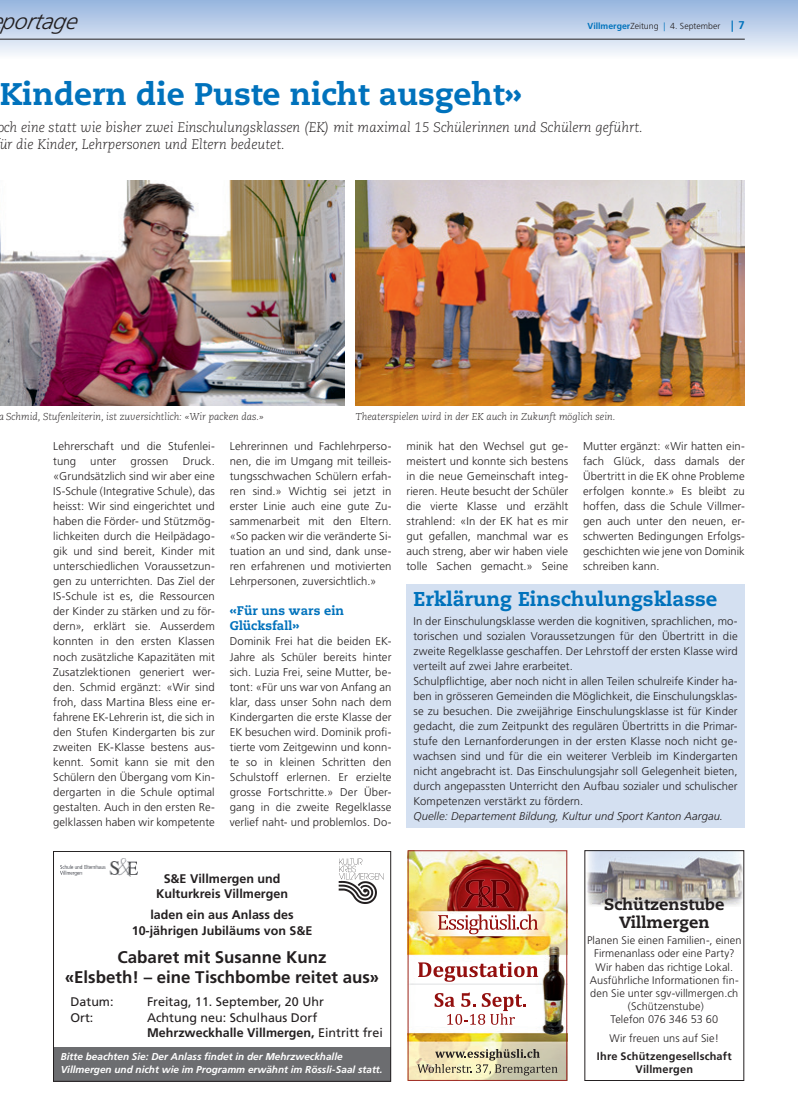
<style>
.page{position:relative;width:798px;height:1117px;background:#fff}
.page>*{position:absolute;margin:0;border:0;box-sizing:border-box;transform-origin:0 0}
.t1{font:800 31.25px "Caecilia";color:#0072bc}
.t2{font:italic 300 22.5px "Frutiger";color:#231f20}
.t3{font:800 20px "Caecilia";color:#0072bc}
.t4{font:700 16.88px/20px "Frutiger";color:#231f20;text-align:center}
.t5{font:800 16.25px/17.5px "Caecilia";color:#231f20;text-align:center}
.t6{font:italic 300 13.75px/16.5px "Caecilia";color:#231f20}
.t7{font:12.5px/15.6px "Frutiger";color:#231f20}
.t8{font:700 12.5px/15.6px "Frutiger";color:#231f20;text-align:center}
.t9{font:800 12.5px/15px "Caecilia";letter-spacing:.005em;color:#0072bc}
.t10{font:300 11.25px/15px "Frutiger";letter-spacing:.01em;color:#231f20;text-align:justify}
.t11{font:italic 300 11.25px "Frutiger";letter-spacing:.01em;color:#231f20}
.t12{font:300 11px/13.1px "Frutiger";letter-spacing:.01em;color:#231f20;text-align:center}
.t13{font:700 11px/13.1px "Frutiger";letter-spacing:.015em;color:#231f20;text-align:center}
.t14{font:italic 700 10px/12.5px "Frutiger";color:#fff}
.t15{font:italic 300 10px "Caecilia";color:#231f20}
.t16{font:300 8.75px "Frutiger";color:#231f20}
.s1{font-weight:700;color:#0072bc}
.s2{color:#0072bc}
.s3{font-family:"Myriad";font-weight:700;font-size:11.25px;color:#0072bc}
.s4{font-weight:700;font-size:11.25px;color:#0072bc}
.s5{font-weight:700}
</style>
<div class="page">
<svg style="left:0;top:0;width:797px;height:55px;background:#c2d3ea"></svg>
<hr style="left:0;top:39px;width:744px;height:1px;background:#231f20">
<img style="left:0;top:180px;width:344px;height:225px">
<img style="left:356px;top:180px;width:388px;height:225px">
<div style="left:406px;top:583px;width:338px;height:244px;background:#d4e0f1"></div>
<img style="left:339px;top:858px;width:45px;height:46px">
<div style="left:53px;top:1046px;width:338px;height:35px;background:#6c6d70"></div>
<div style="left:53px;top:851px;width:338px;height:230px;border:1px solid #231f20"></div>
<img style="left:61px;top:858px;width:76px;height:19px">
<img style="left:407px;top:850px;width:160px;height:230px">
<svg style="left:434px;top:992px;width:91px;height:32px"></svg>
<svg style="left:438px;top:914px;width:100px;height:20px"></svg>
<svg style="left:461px;top:879px;width:52px;height:28px"></svg>
<svg style="left:417px;top:1048px;width:140px;height:27px;background:#c2bb9c"></svg>
<svg style="left:418px;top:961px;width:120px;height:20px"></svg>
<img style="left:587px;top:852px;width:154px;height:54px">
<h2 class="t2" style="left:1px;top:9px;width:82px">p ortage</h2>
<p class="t16" style="left:587px;top:21px;width:159px"><span class="s1">Villmerger</span>Zeitung <span class="s2">|</span> 4. September <span class="s3">|</span> <span class="s4">7</span></p>
<h1 class="t1" style="left:0;top:75px;width:523px">Kindern die Puste nicht ausgeht»</h1>
<p class="t6" style="left:-2px;top:119px;width:646px">och eine statt wie bisher zwei Einschulungsklassen (EK) mit maximal 15 Schülerinnen und Schülern geführt. ür die Kinder, Lehrpersonen und Eltern bedeutet.</p>
<p class="t15" style="left:-2px;top:411px;width:267px">a Schmid, Stufenleiterin, ist zuversichtlich: «Wir packen das.»</p>
<p class="t15" style="left:356px;top:411px;width:261px">Theaterspielen wird in der EK auch in Zukunft möglich sein.</p>
<p class="t10" style="left:53px;top:439px;width:163px">Lehrerschaft und die Stufenlei&shy;tung</p>
<p class="t10" style="left:53px;top:454px;width:163px;text-indent:130px">Druck. «Grundsätzlich sind wir aber eine IS-Schule (Integrative Schule), das heisst: Wir sind eingerichtet und haben die Förder- und Stützmög&shy;lichkeiten durch die Heilpädago&shy;gik und sind bereit, Kinder mit unterschiedlichen Voraussetzun&shy;gen zu unterrichten. Das Ziel der IS-Schule ist es, die Ressourcen der Kinder zu stärken und zu för&shy;dern», erklärt sie. Ausserdem konnten in den ersten Klassen noch zusätzliche Kapazitäten mit Zusatzlektionen generiert wer&shy;den. Schmid ergänzt: «Wir sind froh, dass Martina Bless eine er&shy;fahrene EK-Lehrerin ist, die sich in den Stufen Kindergarten bis zur zweiten EK-Klasse bestens aus&shy;kennt. Somit kann sie mit den Schülern den Übergang vom Kin&shy;dergarten in die Schule optimal gestalten. Auch in den ersten Re&shy;gelklassen haben wir kompetente</p>
<p class="t10" style="left:90px;top:454px;width:28px">unter</p>
<p class="t10" style="left:130px;top:454px;width:39px">grossen</p>
<p class="t10" style="left:230px;top:439px;width:163px">Lehrerinnen und Fachlehrperso&shy;nen, die im Umgang mit teilleis&shy;tungsschwachen Schülern erfah&shy;ren sind.» Wichtig sei jetzt in erster Linie auch eine gute Zu&shy;sammenarbeit mit den Eltern. «So packen wir die veränderte Si&shy;tuation an und sind, dank unse&shy;ren erfahrenen und motivierten Lehrpersonen, zuversichtlich.»</p>
<p class="t9" style="left:230px;top:603px;width:116px">«Für uns wars ein<br>Glücksfall»</p>
<p class="t10" style="left:230px;top:634px;width:163px">Dominik Frei hat die beiden EK-Jahre als Schüler bereits hinter sich. Luzia Frei, seine Mutter, be&shy;tont: «Für uns war von Anfang an klar, dass unser Sohn nach dem Kindergarten die erste Klasse der EK besuchen wird. Dominik profi&shy;tierte vom Zeitgewinn und konn&shy;te so in kleinen Schritten den Schulstoff erlernen. Er erzielte grosse Fortschritte.» Der Über&shy;gang in die zweite Regelklasse verlief naht- und problemlos. Do-</p>
<p class="t10" style="left:406px;top:439px;width:163px">minik hat den Wechsel gut ge&shy;meistert und konnte sich bestens in die neue Gemeinschaft integ&shy;rieren. Heute besucht der Schüler die vierte Klasse und erzählt strahlend: «In der EK hat es mir gut gefallen, manchmal war es auch streng, aber wir haben viele tolle Sachen gemacht.» Seine</p>
<p class="t10" style="left:583px;top:439px;width:163px">Mutter ergänzt: «Wir hatten ein&shy;fach Glück, dass damals der Übertritt in die EK ohne Probleme erfolgen konnte.» Es bleibt zu hoffen, dass die Schule Villmer&shy;gen auch unter den neuen, er&shy;schwerten Bedingungen Erfolgs&shy;geschichten wie jene von Dominik schreiben kann.</p>
<h3 class="t3" style="left:413px;top:587px;width:305px">Erklärung Einschulungsklasse</h3>
<p class="t10" style="left:413px;top:613px;width:325px;text-align:left">In der Einschulungsklasse werden die kognitiven, sprachlichen, mo&shy;torischen und sozialen Voraussetzungen für den Übertritt in die zweite Regelklasse geschaffen. Der Lehrstoff der ersten Klasse wird verteilt auf zwei Jahre erarbeitet.<br>Schulpflichtige, aber noch nicht in allen Teilen schulreife Kinder ha&shy;ben in grösseren Gemeinden die Möglichkeit, die Einschulungsklas&shy;se zu besuchen. Die zweijährige Einschulungsklasse ist für Kinder gedacht, die zum Zeitpunkt des regulären Übertritts in die Primar&shy;stufe den Lernanforderungen in der ersten Klasse noch nicht ge&shy;wachsen sind und für die ein weiterer Verbleib im Kindergarten nicht angebracht ist. Das Einschulungsjahr soll Gelegenheit bieten, durch angepassten Unterricht den Aufbau sozialer und schulischer Kompetenzen verstärkt zu fördern.</p>
<p class="t11" style="left:413px;top:809px;width:311px">Quelle: Departement Bildung, Kultur und Sport Kanton Aargau.</p>
<p class="t8" style="left:156px;top:870px;width:133px">S&amp;E Villmergen und<br>Kulturkreis Villmergen</p>
<p class="t8" style="left:132px;top:906px;width:182px">laden ein aus Anlass des<br>10-jährigen Jubiläums von S&amp;E</p>
<h3 class="t4" style="left:65px;top:947px;width:316px">Cabaret mit Susanne Kunz<br>«Elsbeth! – eine Tischbombe reitet aus»</h3>
<p class="t7" style="left:70px;top:993px;width:45px">Datum:</p>
<p class="t7" style="left:147px;top:993px;width:178px">Freitag, 11. September, 20 Uhr</p>
<p class="t7" style="left:70px;top:1009px;width:24px">Ort:</p>
<p class="t7" style="left:147px;top:1009px;width:237px">Achtung neu: Schulhaus Dorf<br><span class="s5">Mehrzweckhalle Villmergen,</span> Eintritt frei</p>
<p class="t14" style="left:61px;top:1050px;width:323px">Bitte beachten Sie: Der Anlass findet in der Mehrzweckhalle<br>Villmergen und nicht wie im Programm erwähnt im Rössli-Saal statt.</p>
<h3 class="t5" style="left:604px;top:895px;width:122px">Schützenstube<br>Villmergen</h3>
<p class="t12" style="left:586px;top:933px;width:156px">Planen Sie einen Familien-, einen<br>Firmenanlass oder eine Party?<br>Wir haben das richtige Lokal.<br>Ausführliche Informationen fin&shy;den Sie unter sgv-villmergen.ch (Schützenstube)<br>Telefon 076 346 53 60</p>
<p class="t12" style="left:609px;top:1031px;width:111px">Wir freuen uns auf Sie!</p>
<p class="t13" style="left:596px;top:1049px;width:136px">Ihre Schützengesellschaft<br>Villmergen</p>
</div>
